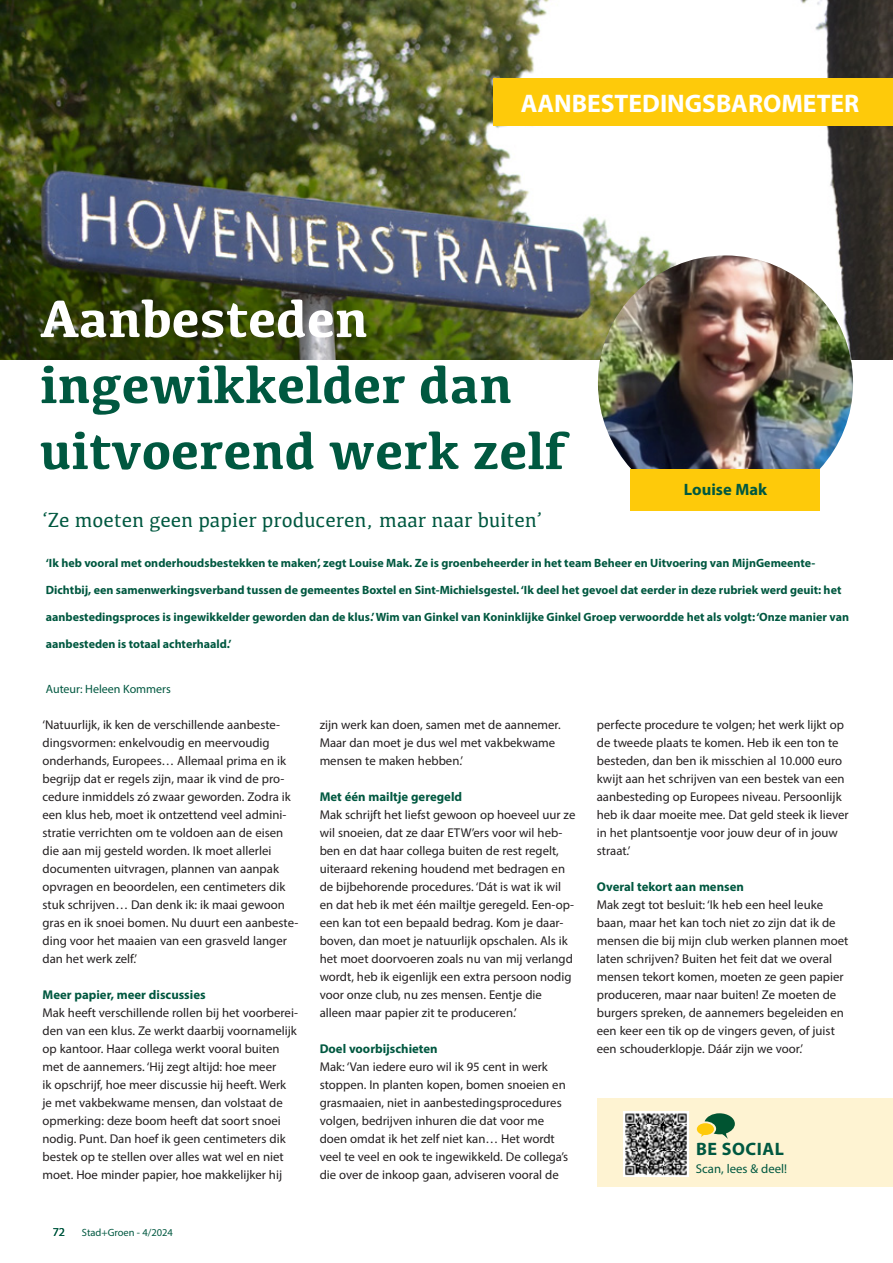
<style>
.page{position:relative;width:893px;height:1263px;background:#fff}
.page>*{position:absolute;margin:0;border:0;box-sizing:border-box;transform-origin:0 0}
.t1{font:700 54px/66px "Kefa";color:#005840}
.t2{font:700 54px "Kefa";color:#fff}
.t3{font:700 25.5px "Myriad Pro";color:#fff}
.t4{font:21px "Kefa";color:#005840}
.t5{font:700 18px "Myriad Pro";letter-spacing:.03em;color:#005840}
.t6{font:700 16.5px "Myriad Pro";color:#005840}
.t7{font:12.75px/18px "Myriad Pro";color:#231f20}
.t8{font:700 12.75px "Myriad Pro";color:#005840}
.t9{font:12.75px "Myriad Pro";color:#005840}
.t10{font:700 12px "Myriad Pro";color:#005840}
.t11{font:12px "Myriad Pro";color:#005840}
.t12{font:10.5px "Myriad Pro";color:#005840}
</style>
<div class="page">
<img style="left:0;top:0;width:893px;height:359px">
<img style="left:598px;top:255px;width:255px;height:214px">
<div style="left:631px;top:470px;width:189px;height:41px;background:#feca0a"></div>
<div style="left:598px;top:1098px;width:295px;height:88px;background:#fef3d2"></div>
<img style="left:623px;top:1111px;width:66px;height:66px">
<svg style="left:697px;top:1113px;width:38px;height:26px"></svg>
<div style="left:493px;top:79px;width:400px;height:47px;background:#feca0a"></div>
<h2 class="t3" style="left:521px;top:87px;width:340px">AANBESTEDINGSBAROMETER</h2>
<h1 class="t2" style="left:40px;top:283px;width:329px">Aanbesteden</h1>
<h1 class="t1" style="left:40px;top:349px;width:528px">ingewikkelder dan uitvoerend werk zelf</h1>
<h3 class="t4" style="left:43px;top:506px;width:501px">‘Ze moeten geen papier produceren, maar naar buiten’</h3>
<p class="t6" style="left:684px;top:479px;width:85px">Louise Mak</p>
<p class="t10" style="left:46px;top:555px;width:771px">‘Ik heb vooral met onderhoudsbestekken te maken’, zegt Louise Mak. Ze is groenbeheerder in het team Beheer en Uitvoering van MijnGemeente-</p>
<p class="t10" style="left:46px;top:582px;width:797px">Dichtbij, een samenwerkingsverband tussen de gemeentes Boxtel en Sint-Michielsgestel. ‘Ik deel het gevoel dat eerder in deze rubriek werd geuit: het</p>
<p class="t10" style="left:46px;top:609px;width:805px">aanbestedingsproces is ingewikkelder geworden dan de klus.’ Wim van Ginkel van Koninklijke Ginkel Groep verwoordde het als volgt: ‘Onze manier van</p>
<p class="t10" style="left:46px;top:636px;width:187px">aanbesteden is totaal achterhaald.’</p>
<p class="t11" style="left:46px;top:682px;width:127px">Auteur: Heleen Kommers</p>
<p class="t7" style="left:43px;top:716px;width:257px">‘Natuurlijk, ik ken de verschillende aanbeste&shy;dingsvormen: enkelvoudig en meervoudig onderhands, Europees… Allemaal prima en ik begrijp dat er regels zijn, maar ik vind de pro&shy;cedure inmiddels zó zwaar geworden. Zodra ik een klus heb, moet ik ontzettend veel admini&shy;stratie verrichten om te voldoen aan de eisen die aan mij gesteld worden. Ik moet allerlei documenten uitvragen, plannen van aanpak opvragen en beoordelen, een centimeters dik stuk schrijven… Dan denk ik: ik maai gewoon gras en ik snoei bomen. Nu duurt een aanbeste&shy;ding voor het maaien van een grasveld langer dan het werk zelf.’</p>
<p class="t8" style="left:43px;top:986px;width:165px">Meer papier, meer discussies</p>
<p class="t7" style="left:43px;top:1004px;width:257px">Mak heeft verschillende rollen bij het voorberei&shy;den van een klus. Ze werkt daarbij voornamelijk op kantoor. Haar collega werkt vooral buiten met de aannemers. ‘Hij zegt altijd: hoe meer<br>ik opschrijf, hoe meer discussie hij heeft. Werk je met vakbekwame mensen, dan volstaat de opmerking: deze boom heeft dat soort snoei nodig. Punt. Dan hoef ik geen centimeters dik bestek op te stellen over alles wat wel en niet moet. Hoe minder papier, hoe makkelijker hij</p>
<p class="t7" style="left:597px;top:716px;width:253px">perfecte procedure te volgen; het werk lijkt op de tweede plaats te komen. Heb ik een ton te besteden, dan ben ik misschien al 10.000 euro kwijt aan het schrijven van een bestek van een aanbesteding op Europees niveau. Persoonlijk heb ik daar moeite mee. Dat geld steek ik liever in het plantsoentje voor jouw deur of in jouw straat.’</p>
<p class="t8" style="left:597px;top:879px;width:149px">Overal tekort aan mensen</p>
<p class="t7" style="left:597px;top:896px;width:253px">Mak zegt tot besluit: ‘Ik heb een heel leuke baan, maar het kan toch niet zo zijn dat ik de mensen die bij mijn club werken plannen moet laten schrijven? Buiten het feit dat we overal mensen tekort komen, moeten ze geen papier produceren, maar naar buiten! Ze moeten de burgers spreken, de aannemers begeleiden en een keer een tik op de vingers geven, of juist een schouderklopje. Dáár zijn we voor.’</p>
<p class="t7" style="left:320px;top:716px;width:243px">zijn werk kan doen, samen met de aannemer.<br>Maar dan moet je dus wel met vakbekwame mensen te maken hebben.’</p>
<p class="t8" style="left:320px;top:788px;width:144px">Met één mailtje geregeld</p>
<p class="t7" style="left:320px;top:806px;width:257px">Mak schrijft het liefst gewoon op hoeveel uur ze wil snoeien, dat ze daar ETW’ers voor wil heb&shy;ben en dat haar collega buiten de rest regelt, uiteraard rekening houdend met bedragen en de bijbehorende procedures. ‘Dát is wat ik wil en dat heb ik met één mailtje geregeld. Een-op&shy;een kan tot een bepaald bedrag. Kom je daar&shy;boven, dan moet je natuurlijk opschalen. Als ik het moet doorvoeren zoals nu van mij verlangd wordt, heb ik eigenlijk een extra persoon nodig voor onze club, nu zes mensen. Eentje die alleen maar papier zit te produceren.’</p>
<p class="t8" style="left:320px;top:1041px;width:120px">Doel voorbijschieten</p>
<p class="t7" style="left:320px;top:1058px;width:250px">Mak: ‘Van iedere euro wil ik 95 cent in werk stoppen. In planten kopen, bomen snoeien en grasmaaien, niet in aanbestedingsprocedures volgen, bedrijven inhuren die dat voor me doen omdat ik het zelf niet kan… Het wordt veel te veel en ook te ingewikkeld. De collega’s die over de inkoop gaan, adviseren vooral de</p>
<h3 class="t5" style="left:696px;top:1137px;width:89px">BE SOCIAL</h3>
<p class="t9" style="left:696px;top:1161px;width:93px">Scan, lees &amp; deel!</p>
<p class="t11" style="left:53px;top:1224px;width:14px">72</p>
<p class="t12" style="left:82px;top:1226px;width:93px">Stad+Groen - 4/2024</p>
</div>
